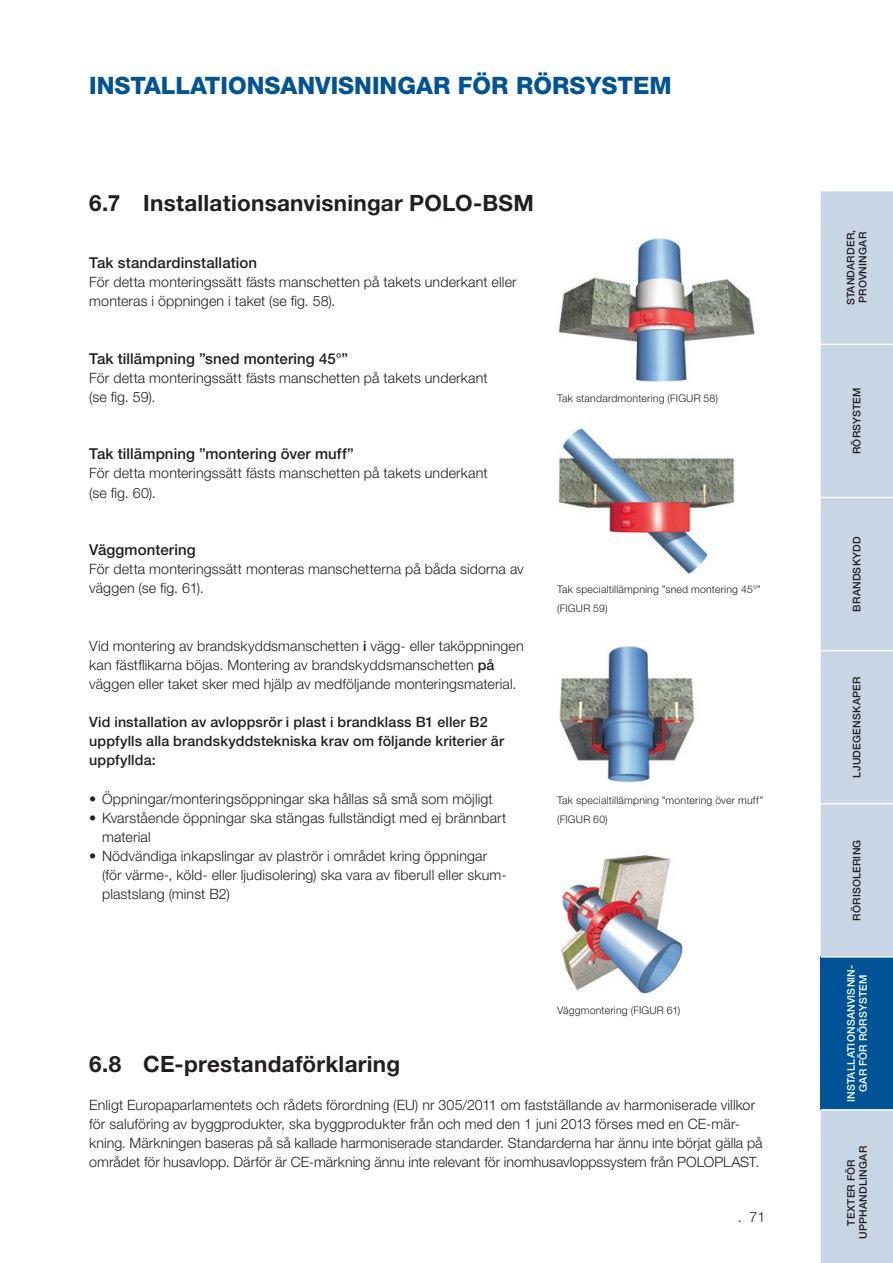
<style>
.page{position:relative;width:893px;height:1263px;background:#fff}
.page>*{position:absolute;margin:0;border:0;box-sizing:border-box;transform-origin:0 0}
.t1{font:800 24px "Helvetica Neue LT Pro";color:#005495}
.t2{font:700 22.5px "Helvetica Neue LT Pro";letter-spacing:.01em;color:#231f20}
.t3{font:500 15px "Helvetica Neue LT Pro";letter-spacing:.005em;color:#231f20}
.t4{font:300 14.25px/19.2px "Helvetica Neue LT Pro";letter-spacing:.005em;color:#231f20}
.t5{font:500 14.25px/19.2px "Helvetica Neue LT Pro";letter-spacing:.01em;color:#231f20}
.t6{font:300 10.5px/19.2px "Helvetica Neue LT Pro";letter-spacing:.02em;color:#231f20}
.t7{font:500 10.5px/12px "Helvetica Neue LT Pro";letter-spacing:.02em;color:#231f20}
.t8{font:500 10.5px/12px "Helvetica Neue LT Pro";letter-spacing:.02em;color:#fff;text-align:center}
.s1{font-weight:500}
</style>
<div class="page">
<div style="left:821px;top:191px;width:72px;height:1072px;background:#c8d5e4"></div>
<div style="left:821px;top:957px;width:72px;height:153px;background:#005495"></div>
<hr style="left:821px;top:344px;width:72px;height:1px;background:#fff">
<hr style="left:821px;top:497px;width:72px;height:1px;background:#fff">
<hr style="left:821px;top:650px;width:72px;height:1px;background:#fff">
<hr style="left:821px;top:803px;width:72px;height:1px;background:#fff">
<hr style="left:821px;top:956px;width:72px;height:1px;background:#fff">
<hr style="left:821px;top:1109px;width:72px;height:2px;background:#fff">
<img style="left:558px;top:238px;width:197px;height:144px">
<img style="left:558px;top:428px;width:177px;height:146px">
<img style="left:559px;top:646px;width:136px;height:137px">
<img style="left:560px;top:855px;width:123px;height:140px">
<h1 class="t1" style="left:89px;top:71px;width:584px">INSTALLATIONSANVISNINGAR FÖR RÖRSYSTEM</h1>
<h2 class="t2" style="left:89px;top:189px;width:446px">6.7 Installationsanvisningar POLO-BSM</h2>
<p class="t3" style="left:89px;top:254px;width:169px">Tak standardinstallation</p>
<p class="t4" style="left:89px;top:272px;width:429px">För detta monteringssätt fästs manschetten på takets underkant eller monteras i öppningen i taket (se fig. 58).</p>
<p class="t3" style="left:89px;top:349px;width:260px">Tak tillämpning ”sned montering 45°”</p>
<p class="t4" style="left:89px;top:368px;width:400px">För detta monteringssätt fästs manschetten på takets underkant (se fig. 59).</p>
<p class="t3" style="left:89px;top:445px;width:266px">Tak tillämpning ”montering över muff”</p>
<p class="t4" style="left:89px;top:463px;width:400px">För detta monteringssätt fästs manschetten på takets underkant (se fig. 60).</p>
<p class="t3" style="left:89px;top:541px;width:108px">Väggmontering</p>
<p class="t4" style="left:89px;top:559px;width:436px">För detta monteringssätt monteras manschetterna på båda sidorna av väggen (se fig. 61).</p>
<p class="t4" style="left:89px;top:636px;width:436px">Vid montering av brandskyddsmanschetten <span class="s1">i</span> vägg- eller taköppningen kan fästflikarna böjas. Montering av brandskyddsmanschetten <span class="s1">på </span>väggen eller taket sker med hjälp av medföljande monteringsmaterial.</p>
<p class="t5" style="left:89px;top:712px;width:416px">Vid installation av avloppsrör i plast i brandklass B1 eller B2 uppfylls alla brandskyddstekniska krav om följande kriterier är uppfyllda:</p>
<p class="t4" style="left:89px;top:789px;width:405px"><span class="s1">•</span> Öppningar/monteringsöppningar ska hållas så små som möjligt</p>
<p class="t4" style="left:102px;top:808px;width:406px;text-indent:-13px"><span class="s1">•</span> Kvarstående öppningar ska stängas fullständigt med ej brännbart material</p>
<p class="t4" style="left:102px;top:846px;width:406px;text-indent:-13px"><span class="s1">•</span> Nödvändiga inkapslingar av plaströr i området kring öppningar (för värme-, köld- eller ljudisolering) ska vara av fiberull eller skum&shy;plastslang (minst B2)</p>
<p class="t6" style="left:557px;top:388px;width:162px">Tak standardmontering (FIGUR 58)</p>
<p class="t6" style="left:557px;top:580px;width:205px">Tak specialtillämpning ”sned montering 45°” (FIGUR 59)</p>
<p class="t6" style="left:557px;top:790px;width:208px">Tak specialtillämpning ”montering över muff” (FIGUR 60)</p>
<p class="t6" style="left:557px;top:1001px;width:125px">Väggmontering (FIGUR 61)</p>
<h2 class="t2" style="left:89px;top:1050px;width:312px">6.8 CE-prestandaförklaring</h2>
<p class="t4" style="left:89px;top:1095px;width:675px">Enligt Europaparlamentets och rådets förordning (EU) nr 305/2011 om fastställande av harmoniserade villkor för saluföring av byggprodukter, ska byggprodukter från och med den 1 juni 2013 förses med en CE-mär&shy;kning. Märkningen baseras på så kallade harmoniserade standarder. Standarderna har ännu inte börjat gälla på området för husavlopp. Därför är CE-märkning ännu inte relevant för inomhusavloppssystem från POLOPLAST.</p>
<p class="t4" style="left:738px;top:1207px;width:29px">. 71</p>
<p class="t7" style="left:845px;top:305px;width:77px;rotate:-90deg">STANDARDER,<br>PROVNINGAR</p>
<p class="t7" style="left:851px;top:454px;width:68px;rotate:-90deg">RÖRSYSTEM</p>
<p class="t7" style="left:851px;top:612px;width:77px;rotate:-90deg">BRANDSKYDD</p>
<p class="t7" style="left:851px;top:778px;width:102px;rotate:-90deg">LJUDEGENSKAPER</p>
<p class="t7" style="left:851px;top:921px;width:83px;rotate:-90deg">RÖRISOLERING</p>
<p class="t8" style="left:845px;top:1102px;width:139px;rotate:-90deg">INSTALLATIONSANVISNIN-<br>GAR FÖR RÖRSYSTEM</p>
<p class="t7" style="left:845px;top:1239px;width:94px;text-align:center;rotate:-90deg">TEXTER FÖR<br>UPPHANDLINGAR</p>
</div>
